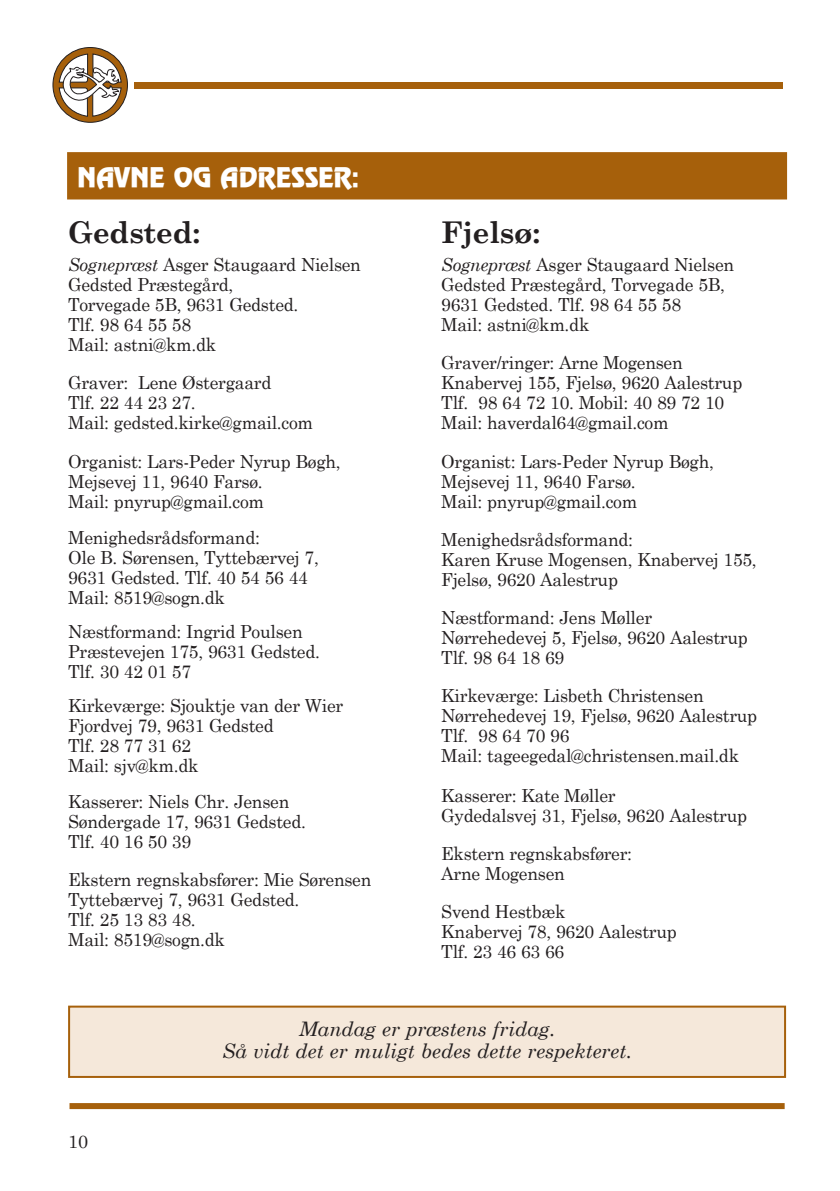
<style>
.page{position:relative;width:840px;height:1191px;background:#fff}
.page>*{position:absolute;margin:0;border:0;box-sizing:border-box;transform-origin:0 0}
.Normal{font:700 30px "Century Schoolbook";letter-spacing:-.015em;color:#231f20}
.Normal-2{font:24px "Revue Plain 001000";color:#fff}
.Normal-3{font:italic 20px "Century Schoolbook";color:#231f20}
.Normal-4{font:18px/20px "Century Schoolbook";letter-spacing:-.015em;color:#231f20}
.s1{font-style:italic}
</style>
<div class="page">
<div style="left:67px;top:152px;width:719px;height:47px;background:#a6600b;border:2px solid #a6600b"></div>
<div style="left:69px;top:1006px;width:715px;height:71px;background:#f5e8da"></div>
<div style="left:68px;top:1005px;width:717px;height:73px;border:2px solid #a6600b"></div>
<div style="left:69px;top:1103px;width:715px;height:6px;background:#a6600b"></div>
<div style="left:53px;top:48px;width:74px;height:74px;background:#a6600b;border-radius:50%"></div>
<div style="left:53px;top:47px;width:75px;height:76px;border:1px solid #231f20;border-radius:50%"></div>
<svg style="left:58px;top:53px;width:64px;height:64px"></svg>
<div style="left:134px;top:82px;width:648px;height:6px;background:#a6600b"></div>
<p class="Normal-2" style="left:77px;top:161px;width:283px">NAVNE OG ADRESSER:</p>
<p class="Normal" style="left:68px;top:214px;width:134px">Gedsted:</p>
<p class="Normal-4" style="left:68px;top:254px;width:294px"><span class="s1">Sognepræst</span> Asger Staugaard Nielsen</p>
<p class="Normal-4" style="left:68px;top:274px;width:167px">Gedsted Præstegård,</p>
<p class="Normal-4" style="left:68px;top:294px;width:232px">Torvegade 5B, 9631 Gedsted.</p>
<p class="Normal-4" style="left:68px;top:314px;width:124px">Tlf. 98 64 55 58</p>
<p class="Normal-4" style="left:68px;top:334px;width:149px">Mail: astni@km.dk</p>
<p class="Normal-4" style="left:68px;top:372px;width:205px">Graver: Lene Østergaard</p>
<p class="Normal-4" style="left:68px;top:392px;width:129px">Tlf. 22 44 23 27.</p>
<p class="Normal-4" style="left:68px;top:412px;width:246px">Mail: gedsted.kirke@gmail.com</p>
<p class="Normal-4" style="left:68px;top:450px;width:274px">Organist: Lars-Peder Nyrup Bøgh,</p>
<p class="Normal-4" style="left:68px;top:470px;width:196px">Mejsevej 11, 9640 Farsø.</p>
<p class="Normal-4" style="left:68px;top:490px;width:197px">Mail: pnyrup@gmail.com</p>
<p class="Normal-4" style="left:68px;top:526px;width:193px">Menighedsrådsformand:</p>
<p class="Normal-4" style="left:68px;top:546px;width:252px">Ole B. Sørensen, Tyttebærvej 7,</p>
<p class="Normal-4" style="left:68px;top:566px;width:241px">9631 Gedsted. Tlf. 40 54 56 44</p>
<p class="Normal-4" style="left:68px;top:586px;width:158px">Mail: 8519@sogn.dk</p>
<p class="Normal-4" style="left:68px;top:620px;width:236px">Næstformand: Ingrid Poulsen</p>
<p class="Normal-4" style="left:68px;top:640px;width:253px">Præstevejen 175, 9631 Gedsted.</p>
<p class="Normal-4" style="left:68px;top:660px;width:124px">Tlf. 30 42 01 57</p>
<p class="Normal-4" style="left:68px;top:694px;width:276px">Kirkeværge: Sjouktje van der Wier</p>
<p class="Normal-4" style="left:68px;top:714px;width:207px">Fjordvej 79, 9631 Gedsted</p>
<p class="Normal-4" style="left:68px;top:734px;width:124px">Tlf. 28 77 31 62</p>
<p class="Normal-4" style="left:68px;top:754px;width:132px">Mail: sjv@km.dk</p>
<p class="Normal-4" style="left:68px;top:790px;width:223px">Kasserer: Niels Chr. Jensen</p>
<p class="Normal-4" style="left:68px;top:810px;width:239px">Søndergade 17, 9631 Gedsted.</p>
<p class="Normal-4" style="left:68px;top:830px;width:124px">Tlf. 40 16 50 39</p>
<p class="Normal-4" style="left:68px;top:868px;width:305px">Ekstern regnskabsfører: Mie Sørensen</p>
<p class="Normal-4" style="left:68px;top:888px;width:233px">Tyttebærvej 7, 9631 Gedsted.</p>
<p class="Normal-4" style="left:68px;top:908px;width:129px">Tlf. 25 13 83 48.</p>
<p class="Normal-4" style="left:68px;top:928px;width:158px">Mail: 8519@sogn.dk</p>
<p class="Normal" style="left:441px;top:214px;width:100px">Fjelsø:</p>
<p class="Normal-4" style="left:441px;top:254px;width:294px"><span class="s1">Sognepræst</span> Asger Staugaard Nielsen</p>
<p class="Normal-4" style="left:441px;top:274px;width:285px">Gedsted Præstegård, Torvegade 5B,</p>
<p class="Normal-4" style="left:441px;top:294px;width:241px">9631 Gedsted. Tlf. 98 64 55 58</p>
<p class="Normal-4" style="left:441px;top:314px;width:149px">Mail: astni@km.dk</p>
<p class="Normal-4" style="left:441px;top:352px;width:243px">Graver/ringer: Arne Mogensen</p>
<p class="Normal-4" style="left:441px;top:372px;width:302px">Knabervej 155, Fjelsø, 9620 Aalestrup</p>
<p class="Normal-4" style="left:441px;top:392px;width:284px">Tlf. 98 64 72 10. Mobil: 40 89 72 10</p>
<p class="Normal-4" style="left:441px;top:412px;width:229px">Mail: haverdal64@gmail.com</p>
<p class="Normal-4" style="left:441px;top:450px;width:274px">Organist: Lars-Peder Nyrup Bøgh,</p>
<p class="Normal-4" style="left:441px;top:470px;width:196px">Mejsevej 11, 9640 Farsø.</p>
<p class="Normal-4" style="left:441px;top:490px;width:197px">Mail: pnyrup@gmail.com</p>
<p class="Normal-4" style="left:441px;top:528px;width:193px">Menighedsrådsformand:</p>
<p class="Normal-4" style="left:441px;top:548px;width:317px">Karen Kruse Mogensen, Knabervej 155,<br>Fjelsø, 9620 Aalestrup</p>
<p class="Normal-4" style="left:441px;top:606px;width:212px">Næstformand: Jens Møller</p>
<p class="Normal-4" style="left:441px;top:626px;width:308px">Nørrehedevej 5, Fjelsø, 9620 Aalestrup</p>
<p class="Normal-4" style="left:441px;top:646px;width:124px">Tlf. 98 64 18 69</p>
<p class="Normal-4" style="left:441px;top:684px;width:264px">Kirkeværge: Lisbeth Christensen</p>
<p class="Normal-4" style="left:441px;top:704px;width:317px">Nørrehedevej 19, Fjelsø, 9620 Aalestrup</p>
<p class="Normal-4" style="left:441px;top:724px;width:129px">Tlf. 98 64 70 96</p>
<p class="Normal-4" style="left:441px;top:744px;width:299px">Mail: tageegedal@christensen.mail.dk</p>
<p class="Normal-4" style="left:441px;top:784px;width:176px">Kasserer: Kate Møller</p>
<p class="Normal-4" style="left:441px;top:804px;width:307px">Gydedalsvej 31, Fjelsø, 9620 Aalestrup</p>
<p class="Normal-4" style="left:441px;top:842px;width:192px">Ekstern regnskabsfører:</p>
<p class="Normal-4" style="left:441px;top:862px;width:125px">Arne Mogensen</p>
<p class="Normal-4" style="left:441px;top:900px;width:126px">Svend Hestbæk</p>
<p class="Normal-4" style="left:441px;top:920px;width:237px">Knabervej 78, 9620 Aalestrup</p>
<p class="Normal-4" style="left:441px;top:940px;width:124px">Tlf. 23 46 63 66</p>
<p class="Normal-4" style="left:68px;top:1130px;width:22px">10</p>
<p class="Normal-3" style="left:299px;top:1016px;width:258px">Mandag er præstens fridag.</p>
<p class="Normal-3" style="left:222px;top:1038px;width:411px">Så vidt det er muligt bedes dette respekteret.</p>
</div>
